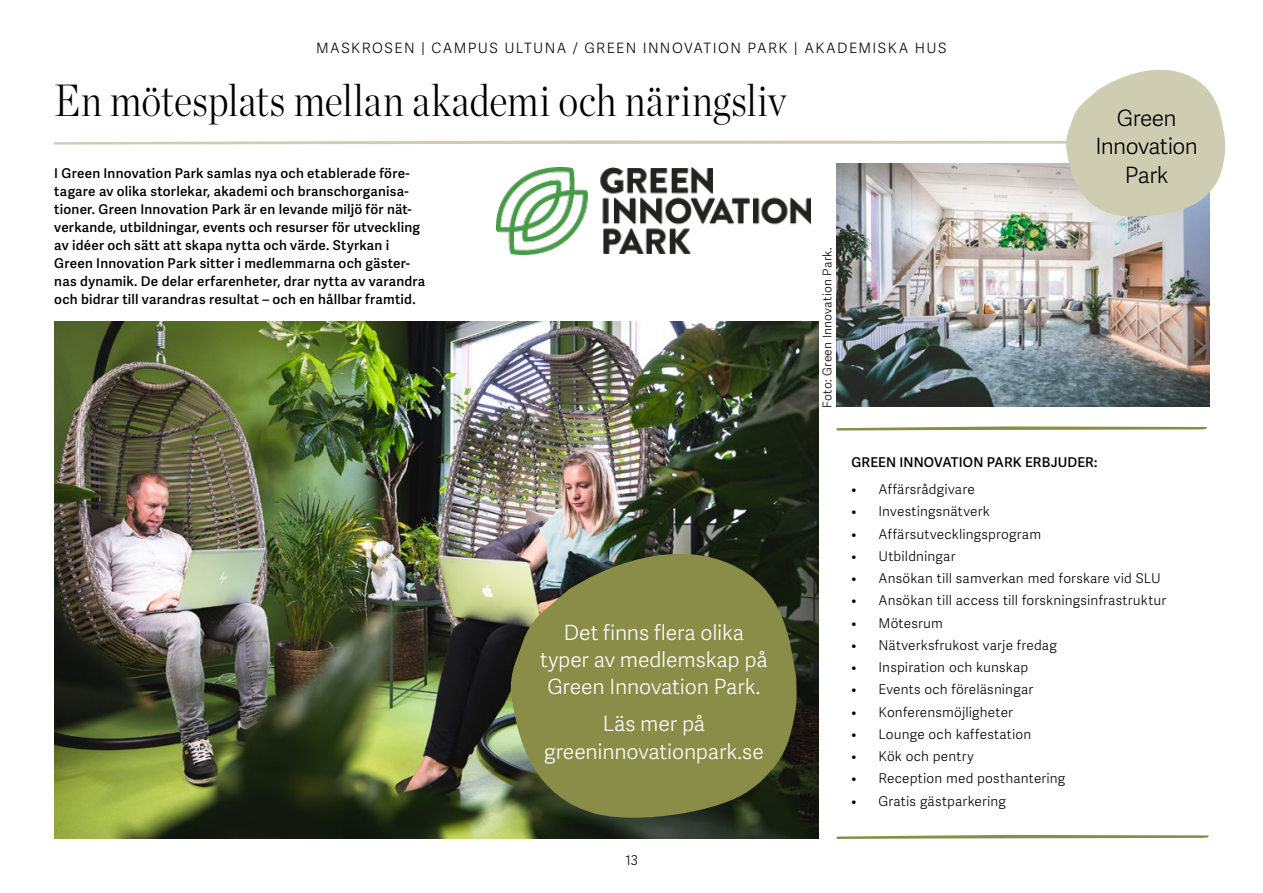
<style>
.page{position:relative;width:1263px;height:893px;background:#fff}
.page>*{position:absolute;margin:0;border:0;box-sizing:border-box;transform-origin:0 0}
.t1{font:300 45px "Chronicle Disp Cond";letter-spacing:.005em;color:#000}
.t2{font:300 22.5px/28.3px "Adelle Sans";letter-spacing:-.03em;color:#000;text-align:center}
.t3{font:300 21px/27px "Adelle Sans";letter-spacing:-.01em;color:#fff;text-align:center}
.t4{font:300 14.25px "Adelle Sans";letter-spacing:.095em;color:#000}
.t5{font:600 13.5px/18px "Adelle Sans";letter-spacing:.015em;color:#000}
.t6{font:300 13.5px "Adelle Sans";letter-spacing:.015em;color:#000}
.t7{font:300 12px "Adelle Sans";letter-spacing:.015em;color:#000}
</style>
<div class="page">
<img style="left:837px;top:220px;width:372px;height:187px">
<svg style="left:54px;top:69px;width:1171px;height:151px"></svg>
<img style="left:54px;top:321px;width:765px;height:518px">
<svg style="left:837px;top:426px;width:370px;height:5px"></svg>
<svg style="left:837px;top:835px;width:372px;height:4px"></svg>
<img style="left:497px;top:168px;width:314px;height:86px">
<svg style="left:506px;top:532px;width:291px;height:292px;fill:#8a8d47"></svg>
<p class="t4" style="left:316px;top:38px;width:632px">MASKROSEN | CAMPUS ULTUNA / GREEN INNOVATION PARK | AKADEMISKA HUS</p>
<h1 class="t1" style="left:54px;top:66px;width:733px">En mötesplats mellan akademi och näringsliv</h1>
<p class="t5" style="left:54px;top:164px;width:373px">I Green Innovation Park samlas nya och etablerade före&shy;tagare av olika storlekar, akademi och branschorganisa&shy;tioner. Green Innovation Park är en levande miljö för nät&shy;verkande, utbildningar, events och resurser för utveckling av idéer och sätt att skapa nytta och värde. Styrkan i Green Innovation Park sitter i medlemmarna och gäster&shy;nas dynamik. De delar erfarenheter, drar nytta av varandra och bidrar till varandras resultat – och en hållbar framtid.</p>
<p class="t7" style="left:818px;top:408px;width:161px;rotate:-90deg">Foto: Green Innovation Park.</p>
<h2 class="t2" style="left:1095px;top:103px;width:104px">Green<br>Innovation<br>Park</h2>
<h3 class="t3" style="left:540px;top:618px;width:229px">Det finns flera olika typer av medlemskap på<br>Green Innovation Park.</h3>
<h3 class="t3" style="left:544px;top:709px;width:221px;line-height:27.9px">Läs mer på greeninnovationpark.se</h3>
<p class="t6" style="left:625px;top:851px;width:14px">13</p>
<p class="t5" style="left:851px;top:453px;width:248px">GREEN INNOVATION PARK ERBJUDER:</p>
<p class="t6" style="left:851px;top:480px;width:125px">• Affärsrådgivare</p>
<p class="t6" style="left:851px;top:502px;width:140px">• Investingsnätverk</p>
<p class="t6" style="left:851px;top:524px;width:191px">• Affärsutvecklingsprogram</p>
<p class="t6" style="left:851px;top:546px;width:105px">• Utbildningar</p>
<p class="t6" style="left:851px;top:569px;width:311px">• Ansökan till samverkan med forskare vid SLU</p>
<p class="t6" style="left:851px;top:591px;width:316px">• Ansökan till access till forskningsinfrastruktur</p>
<p class="t6" style="left:851px;top:613px;width:93px">• Mötesrum</p>
<p class="t6" style="left:851px;top:635px;width:207px">• Nätverksfrukost varje fredag</p>
<p class="t6" style="left:851px;top:658px;width:178px">• Inspiration och kunskap</p>
<p class="t6" style="left:851px;top:680px;width:183px">• Events och föreläsningar</p>
<p class="t6" style="left:851px;top:702px;width:163px">• Konferensmöjligheter</p>
<p class="t6" style="left:851px;top:724px;width:181px">• Lounge och kaffestation</p>
<p class="t6" style="left:851px;top:747px;width:124px">• Kök och pentry</p>
<p class="t6" style="left:851px;top:769px;width:215px">• Reception med posthantering</p>
<p class="t6" style="left:851px;top:791px;width:156px">• Gratis gästparkering</p>
</div>
